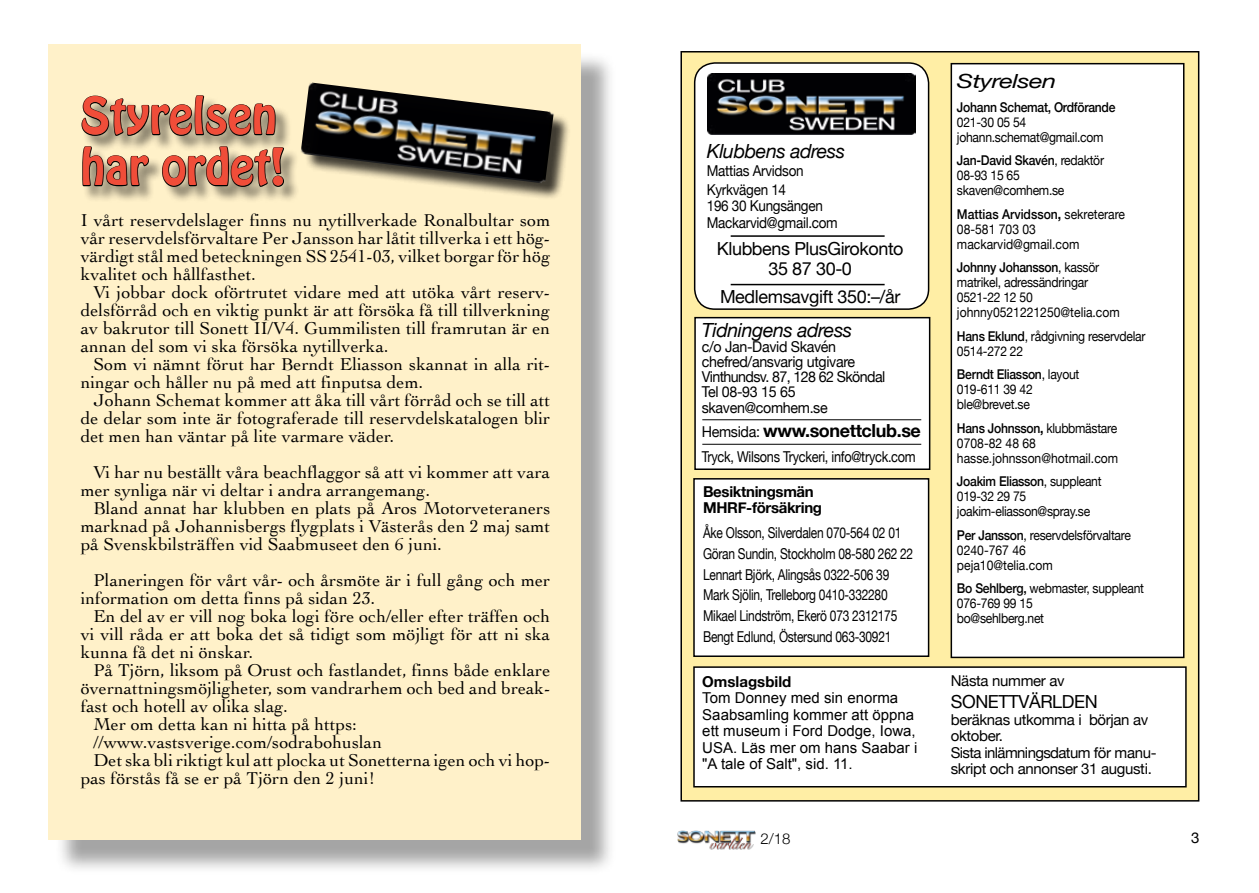
<style>
.page{position:relative;width:1259px;height:893px;background:#fff}
.page>*{position:absolute;margin:0;border:0;box-sizing:border-box;transform-origin:0 0}
.t1{font:45px/51px "Hobo Std";letter-spacing:.005em;color:#f04d39}
.t2{font:italic 19.5px "Helvetica Neue";letter-spacing:-.02em;color:#000}
.t3{font:italic 19.5px "Helvetica Neue";letter-spacing:-.02em;color:#000;scale:1.3 1}
.t4{font:18px/18px "Cochin";letter-spacing:.005em;color:#000;text-align:justify}
.t5{font:18px/19.5px "Helvetica Neue";letter-spacing:-.02em;color:#000;text-align:center}
.t6{font:700 18px "Helvetica Neue";letter-spacing:-.02em;color:#000}
.t7{font:15px/20.7px "Helvetica Neue";letter-spacing:-.02em;color:#000;scale:.8 1}
.t8{font:15px/16.5px "Arial";color:#000}
.t9{font:15px/16.5px "Helvetica Neue";letter-spacing:-.02em;color:#000}
.t10{font:15px/15px "Helvetica Neue";letter-spacing:-.02em;color:#000;scale:.95 1}
.t11{font:15px/18.6px "Helvetica Neue";letter-spacing:-.02em;color:#000;scale:.9 1}
.t12{font:15px "Helvetica Neue";letter-spacing:-.02em;color:#000;scale:.85 1}
.t13{font:700 15px/16.5px "Helvetica Neue";letter-spacing:-.02em;color:#000}
.t14{font:700 15px "Helvetica Neue";color:#000}
.t15{font:300 15px "Helvetica Neue";color:#000}
.t16{font:13.5px/15px "Helvetica Neue";letter-spacing:-.02em;color:#000;scale:.9 1}
.t17{font:13.5px/15px "Helvetica Neue";color:#000;scale:.9 1}
.t18{font:500 13.5px "Helvetica Neue";letter-spacing:-.02em;color:#000;scale:.9 1}
.s1{font-weight:400;font-size:15px}
.s2{font-weight:500}
.s3{font-weight:700}
</style>
<div class="page">
<img style="left:677px;top:830px;width:78px;height:20px">
<div style="left:55px;top:51px;width:561px;height:824px;background:#000;opacity:.36"></div>
<div style="left:48px;top:44px;width:532px;height:795px;background:#fff1c9"></div>
<div style="left:681px;top:52px;width:517px;height:749px;background:#ffeea5"></div>
<div style="left:694px;top:667px;width:492px;height:120px;background:#fff"></div>
<div style="left:693px;top:666px;width:493px;height:121px;border:2px solid #000"></div>
<div style="left:694px;top:479px;width:234px;height:177px;background:#fff"></div>
<div style="left:693px;top:478px;width:236px;height:179px;border:2px solid #000"></div>
<div style="left:694px;top:63px;width:234px;height:246px;background:#fff;border-radius:20px"></div>
<div style="left:694px;top:62px;width:235px;height:248px;border:2px solid #000;border-radius:20px"></div>
<div style="left:695px;top:318px;width:234px;height:151px;background:#fff"></div>
<div style="left:694px;top:317px;width:236px;height:153px;border:2px solid #000"></div>
<hr style="left:730px;top:235px;width:154px;height:2px;background:#000">
<hr style="left:730px;top:284px;width:154px;height:1px;background:#000">
<div style="left:951px;top:64px;width:232px;height:593px;background:#fff"></div>
<div style="left:950px;top:63px;width:234px;height:595px;border:2px solid #000"></div>
<img style="left:707px;top:74px;width:208px;height:61px">
<hr style="left:702px;top:444px;width:219px;height:1px;background:#000">
<hr style="left:702px;top:419px;width:219px;height:1px;background:#000">
<div style="left:82px;top:96px;width:218px;height:107px;background:#000;opacity:.48"></div>
<svg style="left:81px;top:95px;width:195px;height:42px"></svg>
<svg style="left:82px;top:146px;width:68px;height:41px"></svg>
<svg style="left:161px;top:146px;width:124px;height:42px"></svg>
<div style="left:304px;top:86px;width:267px;height:115px;background:#000;opacity:.75"></div>
<img style="left:301px;top:82px;width:253px;height:102px">
<h1 class="t1" style="left:81px;top:91px;width:206px">Styrelsen har ordet!</h1>
<p class="t4" style="left:81px;top:211px;width:471px">I vårt reservdelslager finns nu nytillverkade Ronalbultar som vår reservdelsförvaltare Per Jansson har låtit tillverka i ett hög&shy;värdigt stål med beteckningen SS 2541-03, vilket borgar för hög kvalitet och hållfasthet.</p>
<p class="t4" style="left:81px;top:283px;width:471px;text-indent:13px">Vi jobbar dock oförtrutet vidare med att utöka vårt reserv&shy;delsförråd och en viktig punkt är att försöka få till tillverkning av bakrutor till Sonett II/V4. Gummilisten till framrutan är en annan del som vi ska försöka nytillverka.</p>
<p class="t4" style="left:81px;top:355px;width:471px;text-indent:13px">Som vi nämnt förut har Berndt Eliasson skannat in alla rit&shy;ningar och håller nu på med att finputsa dem.</p>
<p class="t4" style="left:81px;top:391px;width:471px;text-indent:13px">Johann Schemat kommer att åka till vårt förråd och se till att de delar som inte är fotograferade till reservdelskatalogen blir det men han väntar på lite varmare väder.</p>
<p class="t4" style="left:81px;top:463px;width:471px;text-indent:13px">Vi har nu beställt våra beachflaggor så att vi kommer att vara mer synliga när vi deltar i andra arrangemang.</p>
<p class="t4" style="left:81px;top:499px;width:471px;text-indent:13px">Bland annat har klubben en plats på Aros Motorveteraners marknad på Johannisbergs flygplats i Västerås den 2 maj samt på Svenskbilsträffen vid Saabmuseet den 6 juni.</p>
<p class="t4" style="left:81px;top:571px;width:471px;text-indent:13px">Planeringen för vårt vår- och årsmöte är i full gång och mer information om detta finns på sidan 23.</p>
<p class="t4" style="left:81px;top:607px;width:471px;text-indent:13px">En del av er vill nog boka logi före och/eller efter träffen och vi vill råda er att boka det så tidigt som möjligt för att ni ska kunna få det ni önskar.</p>
<p class="t4" style="left:93px;top:661px;width:458px">På Tjörn, liksom på Orust och fastlandet, finns både enklare</p>
<p class="t4" style="left:81px;top:679px;width:471px">övernattningsmöjligheter, som vandrarhem och bed and break-</p>
<p class="t4" style="left:81px;top:697px;width:209px">fast och hotell av olika slag.</p>
<p class="t4" style="left:93px;top:715px;width:265px">Mer om detta kan ni hitta på https:</p>
<p class="t4" style="left:93px;top:733px;width:290px">//www.vastsverige.com/sodrabohuslan</p>
<p class="t4" style="left:93px;top:751px;width:458px">Det ska bli riktigt kul att plocka ut Sonetterna igen och vi hop-</p>
<p class="t4" style="left:81px;top:769px;width:296px">pas förstås få se er på Tjörn den 2 juni!</p>
<p class="t2" style="left:707px;top:137px;width:140px">Klubbens adress</p>
<p class="t11" style="left:707px;top:162px;width:109px">Mattias Arvidson<br>Kyrkvägen 14</p>
<p class="t11" style="left:707px;top:199px;width:147px;line-height:16.5px">196 30 Kungsängen<br>Mackarvid@gmail.com</p>
<p class="t5" style="left:717px;top:240px;width:188px">Klubbens PlusGirokonto<br>35 87 30-0</p>
<p class="t5" style="left:720px;top:288px;width:182px">Medlemsavgift 350:–/år</p>
<p class="t2" style="left:701px;top:316px;width:152px">Tidningens adress</p>
<p class="t10" style="left:701px;top:340px;width:195px">c/o Jan-David Skavén chefred/ansvarig utgivare<br>Vinthundsv. 87, 128 62 Sköndal<br>Tel 08-93 15 65</p>
<p class="t10" style="left:701px;top:401px;width:134px">skaven@comhem.se</p>
<p class="t6" style="left:701px;top:416px;width:221px"><span class="s1">Hemsida:</span> www.sonettclub.se</p>
<p class="t12" style="left:701px;top:446px;width:253px">Tryck, Wilsons Tryckeri, info@tryck.com</p>
<p class="t13" style="left:703px;top:483px;width:120px">Besiktningsmän<br>MHRF-försäkring</p>
<p class="t7" style="left:703px;top:523px;width:264px">Åke Olsson, Silverdalen 070-564 02 01<br>Göran Sundin, Stockholm 08-580 262 22<br>Lennart Björk, Alingsås 0322-506 39<br>Mark Sjölin, Trelleborg 0410-332280<br>Mikael Lindström, Ekerö 073 2312175<br>Bengt Edlund, Östersund 063-30921</p>
<p class="t14" style="left:702px;top:670px;width:91px">Omslagsbild</p>
<p class="t8" style="left:702px;top:690px;width:217px">Tom Donney med sin enorma<br>Saabsamling kommer att öppna ett museum i Ford Dodge, Iowa,<br>USA. Läs mer om hans Saabar i "A tale of Salt", sid. 11.</p>
<p class="t3" style="left:957px;top:67px;width:78px">Styrelsen</p>
<p class="t18" style="left:957px;top:96px;width:178px">Johann Schemat, Ordförande</p>
<p class="t16" style="left:957px;top:115px;width:164px">021-30 05 54 johann.schemat@gmail.com</p>
<p class="t16" style="left:957px;top:154px;width:165px"><span class="s2">Jan-David Skavén</span>, redaktör<br>08-93 15 65 skaven@comhem.se</p>
<p class="t17" style="left:957px;top:207px;width:188px"><span class="s2">Mattias Arvidsson</span><span class="s3">,</span> sekreterare<br>08-581 703 03 mackarvid@gmail.com</p>
<p class="t16" style="left:957px;top:261px;width:182px"><span class="s2">Johnny Johansson</span>, kassör matrikel, adressändringar<br>0521-22 12 50 johnny0521221250@telia.com</p>
<p class="t16" style="left:957px;top:329px;width:211px"><span class="s2">Hans Eklund</span>, rådgivning reservdelar<br>0514-272 22</p>
<p class="t16" style="left:957px;top:368px;width:138px"><span class="s2">Berndt Eliasson</span>, layout<br>019-611 39 42 ble@brevet.se</p>
<p class="t17" style="left:957px;top:421px;width:181px"><span class="s2">Hans Johnsson</span><span class="s3">,</span> klubbmästare<br>0708-82 48 68 hasse.johnsson@hotmail.com</p>
<p class="t16" style="left:957px;top:475px;width:162px"><span class="s2">Joakim Eliasson</span>, suppleant<br>019-32 29 75 joakim-eliasson@spray.se</p>
<p class="t16" style="left:957px;top:528px;width:195px"><span class="s2">Per Jansson</span>, reservdelsförvaltare<br>0240-767 46<br>peja10@telia.com</p>
<p class="t16" style="left:957px;top:582px;width:209px"><span class="s2">Bo Sehlberg,</span> webmaster, suppleant<br>076-769 99 15<br>bo@sehlberg.net</p>
<p class="t9" style="left:951px;top:673px;width:115px">Nästa nummer av</p>
<p class="t5" style="left:951px;top:693px;width:148px">So nettvärlden</p>
<p class="t9" style="left:950px;top:712px;width:206px">beräknas utkomma i början av oktober.<br>Sista inlämningsdatum för manu&shy;skript och annonser 31 augusti.</p>
<p class="t15" style="left:760px;top:827px;width:32px">2/18</p>
<p class="t9" style="left:1191px;top:831px;width:10px">3</p>
</div>
